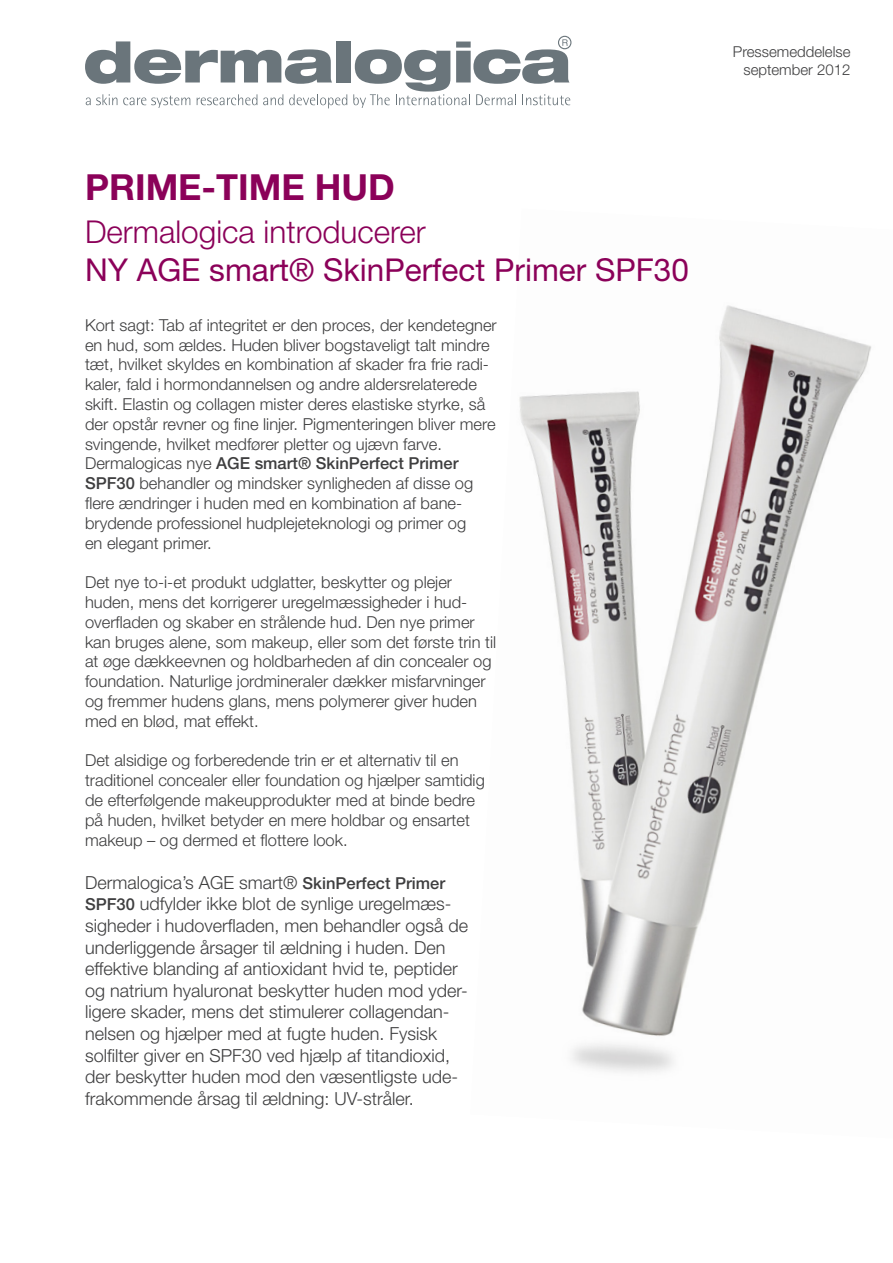
<style>
.page{position:relative;width:893px;height:1263px;background:#fff}
.page>*{position:absolute;margin:0;border:0;box-sizing:border-box;transform-origin:0 0}
.t1{font:700 36px "Helvetica Neue LT Std";color:#8b0159}
.t2{font:31.5px "Helvetica Neue LT Std";color:#8b0159}
.t3{font:300 31.5px "Helvetica Neue LT Std";color:#8b0159}
.t4{font:300 18px/21.6px "Helvetica Neue LT Std";color:#3e3e3f}
.t5{font:300 16.5px/19.8px "Helvetica Neue LT Std";color:#3e3e3f}
.t6{font:300 15px/18px "Helvetica Neue LT Std";color:#3e3e3f;text-align:right}
.s1{font-weight:500}
.s2{font-weight:500;font-size:16.5px}
</style>
<div class="page">
<img style="left:519px;top:305px;width:353px;height:768px">
<svg style="left:86px;top:94px;width:31px;height:11px"></svg>
<svg style="left:123px;top:95px;width:67px;height:13px"></svg>
<svg style="left:197px;top:94px;width:60px;height:11px"></svg>
<svg style="left:263px;top:94px;width:20px;height:11px"></svg>
<svg style="left:289px;top:94px;width:58px;height:14px"></svg>
<div style="left:558px;top:36px;width:13px;height:13px;border:1px solid #6a757b;border-radius:50%"></div>
<svg style="left:85px;top:41px;width:247px;height:43px"></svg>
<div style="left:336px;top:41px;width:15px;height:41px;background:#6a757b"></div>
<svg style="left:353px;top:39px;width:217px;height:69px"></svg>
<p class="t1" style="left:85px;top:165px;width:311px">PRIME-TIME HUD</p>
<p class="t3" style="left:85px;top:213px;width:342px">Dermalogica introducerer</p>
<p class="t2" style="left:85px;top:251px;width:605px">NY AGE smart® SkinPerfect Primer SPF30</p>
<p class="t5" style="left:85px;top:315px;width:413px">Kort sagt: Tab af integritet er den proces, der kendetegner en hud, som ældes. Huden bliver bogstaveligt talt mindre tæt, hvilket skyldes en kombination af skader fra frie radi&shy;kaler, fald i hormondannelsen og andre aldersrelaterede skift. Elastin og collagen mister deres elastiske styrke, så der opstår revner og fine linjer. Pigmenteringen bliver mere svingende, hvilket medfører pletter og ujævn farve.<br>Dermalogicas nye <span class="s1">AGE smart® SkinPerfect Primer SPF30</span> behandler og mindsker synligheden af disse og flere ændringer i huden med en kombination af bane&shy;brydende professionel hudplejeteknologi og primer og<br>en elegant primer.</p>
<p class="t5" style="left:85px;top:572px;width:413px">Det nye to-i-et produkt udglatter, beskytter og plejer huden, mens det korrigerer uregelmæssigheder i hud&shy;overfladen og skaber en strålende hud. Den nye primer kan bruges alene, som makeup, eller som det første trin til at øge dækkeevnen og holdbarheden af din concealer og foundation. Naturlige jordmineraler dækker misfarvninger og fremmer hudens glans, mens polymerer giver huden med en blød, mat effekt.</p>
<p class="t5" style="left:85px;top:750px;width:401px">Det alsidige og forberedende trin er et alternativ til en traditionel concealer eller foundation og hjælper samtidig de efterfølgende makeupprodukter med at binde bedre på huden, hvilket betyder en mere holdbar og ensartet makeup – og dermed et flottere look.</p>
<p class="t4" style="left:85px;top:871px;width:385px">Dermalogica’s AGE smart® <span class="s2">SkinPerfect Primer SPF30</span> udfylder ikke blot de synlige uregelmæs&shy;sigheder i hudoverfladen, men behandler også de underliggende årsager til ældning i huden. Den effektive blanding af antioxidant hvid te, peptider og natrium hyaluronat beskytter huden mod yder&shy;ligere skader, mens det stimulerer collagendan&shy;nelsen og hjælper med at fugte huden. Fysisk solfilter giver en SPF30 ved hjælp af titandioxid, der beskytter huden mod den væsentligste ude&shy;frakommende årsag til ældning: UV-stråler.</p>
<p class="t6" style="left:733px;top:43px;width:119px">Pressemeddelelse september 2012</p>
</div>
